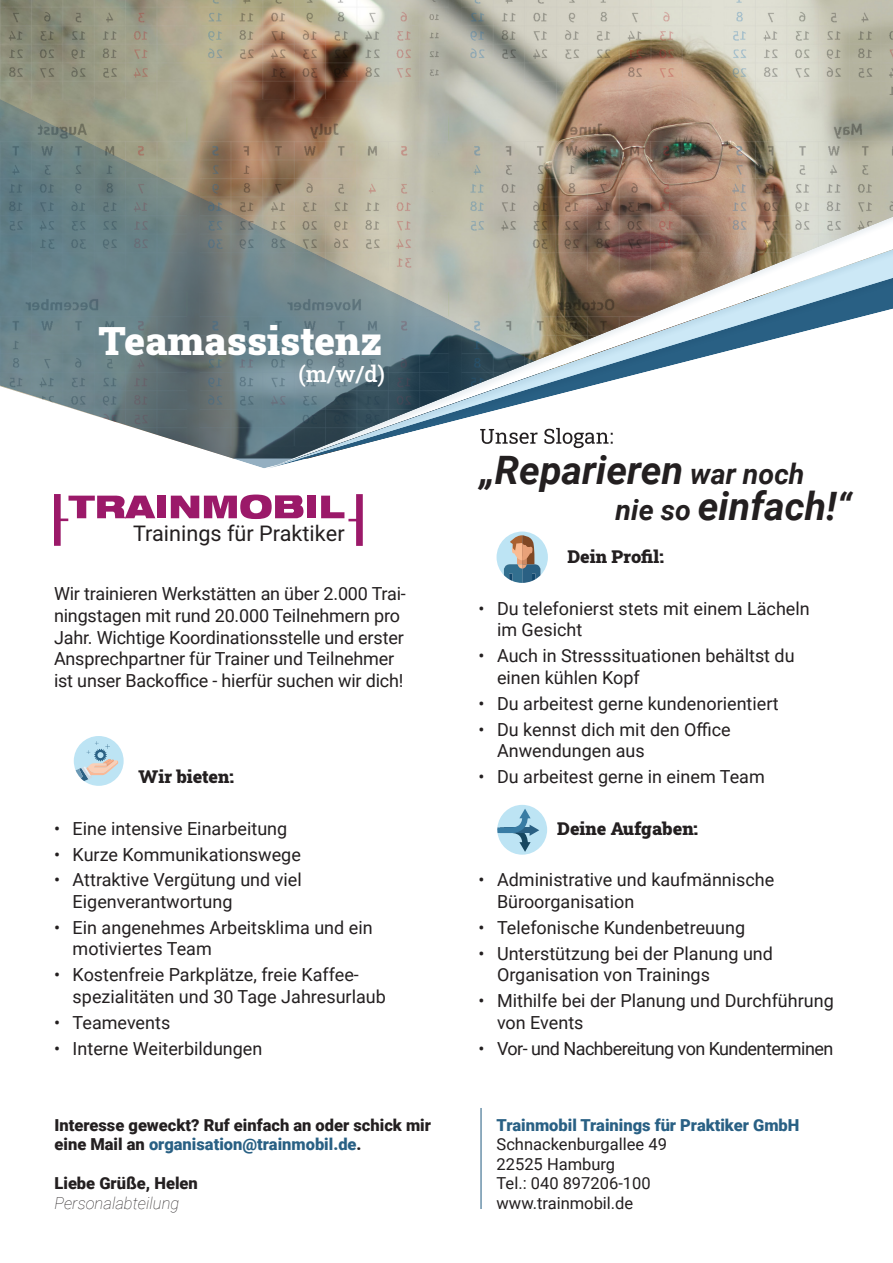
<style>
.page{position:relative;width:893px;height:1263px;background:#fff}
.page>*{position:absolute;margin:0;border:0;box-sizing:border-box;transform-origin:0 0}
.t1{font:39.75px "Roboto Slab";color:#fff}
.t2{font:italic 700 39.15px/36px "Roboto";color:#231f20}
.t3{font:22.35px "Roboto Slab";color:#fff}
.t4{font:21.6px "Roboto";color:#231f20}
.t5{font:18px/21.6px "Roboto";color:#231f20}
.t6{font:18px "Roboto";letter-spacing:-.03em;color:#231f20}
.t7{font:18px "Roboto Slab";color:#231f20}
.t8{font:900 16.5px/19.5px "Roboto";color:#231f20}
.t9{font:16.5px "Roboto";color:#231f20}
.t10{font:900 16.5px "Roboto";color:#296084}
.t11{font:italic 100 16.5px "Roboto";color:#231f20}
.s1{color:#296084}
.s2{font-size:39px}
.s3{font-size:28.5px}
.s4{font-size:37.5px}
</style>
<div class="page">
<img style="left:589px;top:0;width:304px;height:123px">
<svg style="left:0;top:0;width:589px;height:561px"></svg>
<div style="left:157px;top:496px;width:9px;height:22px;background:#9b1969"></div>
<div style="left:308px;top:495px;width:8px;height:23px;background:#9b1969"></div>
<svg style="left:171px;top:494px;width:133px;height:25px"></svg>
<svg style="left:54px;top:494px;width:101px;height:52px"></svg>
<svg style="left:321px;top:494px;width:42px;height:52px"></svg>
<img style="left:233px;top:123px;width:660px;height:347px">
<svg style="left:240px;top:165px;width:653px;height:306px;background:#ad9f8e"></svg>
<svg style="left:246px;top:199px;width:647px;height:273px"></svg>
<hr style="left:480px;top:1108px;width:2px;height:101px;background:#296084">
<svg style="left:497px;top:805px;width:50px;height:50px"></svg>
<svg style="left:497px;top:531px;width:51px;height:52px"></svg>
<svg style="left:74px;top:736px;width:50px;height:50px"></svg>
<svg style="left:480px;top:428px;width:133px;height:20px"></svg>
<p class="t1" style="left:99px;top:314px;width:285px">Teamassistenz</p>
<p class="t3" style="left:298px;top:359px;width:88px">(m/w/d)</p>
<p class="t4" style="left:133px;top:518px;width:213px">Trainings für Praktiker</p>
<p class="t5" style="left:54px;top:583px;width:353px">Wir trainieren Werkstätten an über 2.000 Trai&shy;ningstagen mit rund 20.000 Teilnehmern pro Jahr. Wichtige Koordinationsstelle und erster Ansprechpartner für Trainer und Teilnehmer ist unser Backoffice - hierfür suchen wir dich!</p>
<p class="t7" style="left:139px;top:764px;width:96px">Wir bieten:</p>
<p class="t5" style="left:54px;top:817px;width:235px">• Eine intensive Einarbeitung</p>
<p class="t5" style="left:54px;top:843px;width:248px">• Kurze Kommunikationswege</p>
<p class="t5" style="left:73px;top:868px;width:231px;text-indent:-19px">• Attraktive Vergütung und viel<br>Eigenverantwortung</p>
<p class="t5" style="left:73px;top:916px;width:302px;text-indent:-19px">• Ein angenehmes Arbeitsklima und ein motiviertes Team</p>
<p class="t5" style="left:73px;top:963px;width:315px;text-indent:-19px">• Kostenfreie Parkplätze, freie Kaffee&shy;spezialitäten und 30 Tage Jahresurlaub</p>
<p class="t5" style="left:54px;top:1011px;width:118px">• Teamevents</p>
<p class="t5" style="left:54px;top:1037px;width:210px">• Interne Weiterbildungen</p>
<p class="t8" style="left:55px;top:1115px;width:378px">Interesse geweckt? Ruf einfach an oder schick mir eine Mail an <span class="s1">organisation@trainmobil.de</span>.</p>
<p class="t8" style="left:55px;top:1173px;width:145px">Liebe Grüße, Helen</p>
<p class="t11" style="left:55px;top:1191px;width:126px">Personalabteilung</p>
<p class="t2" style="left:616px;top:451px;width:238px;text-indent:-136px"><span class="s2">„</span>Reparieren <span class="s3">war noch nie so</span> einfach!<span class="s4">“</span></p>
<p class="t7" style="left:567px;top:544px;width:98px">Dein Profil:</p>
<p class="t5" style="left:497px;top:597px;width:314px;text-indent:-19px">• Du telefonierst stets mit einem Lächeln im Gesicht</p>
<p class="t5" style="left:497px;top:644px;width:299px;text-indent:-19px">• Auch in Stresssituationen behältst du einen kühlen Kopf</p>
<p class="t5" style="left:478px;top:692px;width:302px">• Du arbeitest gerne kundenorientiert</p>
<p class="t5" style="left:497px;top:718px;width:235px;text-indent:-19px">• Du kennst dich mit den Office<br>Anwendungen aus</p>
<p class="t5" style="left:478px;top:765px;width:288px">• Du arbeitest gerne in einem Team</p>
<p class="t7" style="left:557px;top:816px;width:142px">Deine Aufgaben:</p>
<p class="t5" style="left:497px;top:868px;width:279px;text-indent:-19px">• Administrative und kaufmännische<br>Büroorganisation</p>
<p class="t5" style="left:478px;top:916px;width:268px">• Telefonische Kundenbetreuung</p>
<p class="t5" style="left:497px;top:942px;width:278px;text-indent:-19px">• Unterstützung bei der Planung und<br>Organisation von Trainings</p>
<p class="t5" style="left:497px;top:989px;width:338px;text-indent:-19px">• Mithilfe bei der Planung und Durchführung von Events</p>
<p class="t6" style="left:478px;top:1035px;width:356px">• Vor- und Nachbereitung von Kundenterminen</p>
<p class="t10" style="left:497px;top:1113px;width:304px">Trainmobil Trainings für Praktiker GmbH</p>
<p class="t9" style="left:497px;top:1133px;width:172px">Schnackenburgallee 49</p>
<p class="t9" style="left:497px;top:1152px;width:120px">22525 Hamburg</p>
<p class="t9" style="left:497px;top:1172px;width:156px">Tel.: 040 897206-100</p>
<p class="t9" style="left:497px;top:1191px;width:138px">www.trainmobil.de</p>
</div>
